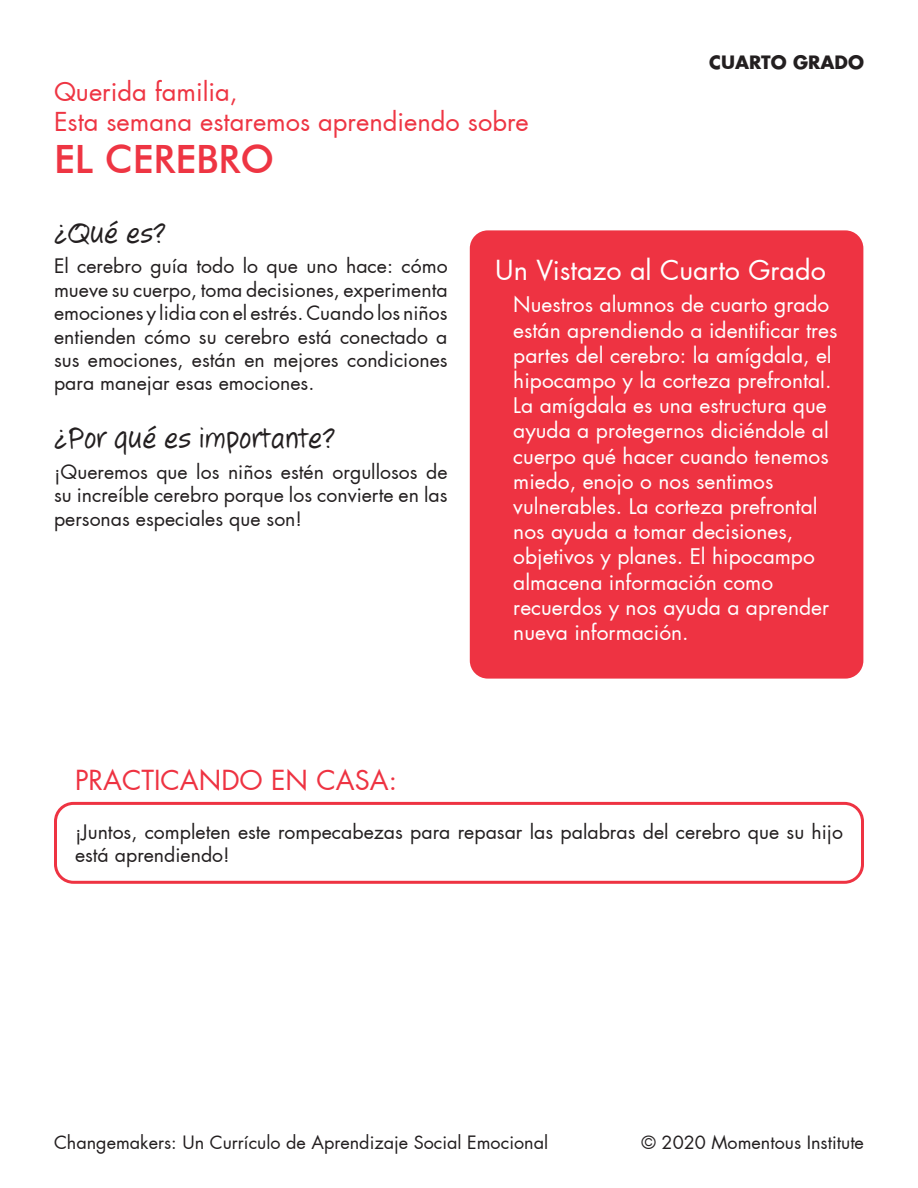
<style>
.page{position:relative;width:918px;height:1188px;background:#fff}
.page>*{position:absolute;margin:0;border:0;box-sizing:border-box;transform-origin:0 0}
.t1{font:500 39px "Futura BT";color:#ee3543}
.t2{font:30px "Jotting";color:#231f20}
.t3{font:27px "Futura";color:#fff}
.t4{font:27px "Futura";color:#ee3342}
.t5{font:25.5px "Futura";color:#ee3543}
.t6{font:21px/25.2px "Futura";color:#fff}
.t7{font:19.5px/23.4px "Futura";color:#231f20;text-align:justify}
.t8{font:18px "Futura";color:#231f20}
.t9{font:700 18px "Futura";color:#231f20}
</style>
<div class="page">
<div style="left:470px;top:230px;width:393px;height:449px;background:#ee3342;border-radius:18px"></div>
<div style="left:54px;top:802px;width:810px;height:82px;border:3px solid #ee3342;border-radius:18px"></div>
<p class="t5" style="left:54px;top:75px;width:185px">Querida familia,</p>
<p class="t5" style="left:54px;top:106px;width:476px">Esta semana estaremos aprendiendo sobre</p>
<p class="t1" style="left:54px;top:135px;width:222px">EL CEREBRO</p>
<p class="t9" style="left:709px;top:50px;width:156px">CUARTO GRADO</p>
<p class="t2" style="left:54px;top:215px;width:114px">¿Qué es?</p>
<p class="t7" style="left:54px;top:255px;width:395px">El cerebro guía todo lo que uno hace: cómo mueve su cuerpo, toma decisiones, experimenta emociones y lidia con el estrés. Cuando los niños entienden cómo su cerebro está conectado a sus emociones, están en mejores condiciones para manejar esas emociones.</p>
<p class="t2" style="left:54px;top:421px;width:283px">¿Por qué es importante?</p>
<p class="t7" style="left:54px;top:460px;width:395px">¡Queremos que los niños estén orgullosos de su increíble cerebro porque los convierte en las personas especiales que son!</p>
<p class="t3" style="left:495px;top:253px;width:332px">Un Vistazo al Cuarto Grado</p>
<p class="t6" style="left:513px;top:292px;width:326px">Nuestros alumnos de cuarto grado están aprendiendo a identificar tres partes del cerebro: la amígdala, el hipocampo y la corteza prefrontal.<br>La amígdala es una estructura que ayuda a protegernos diciéndole al cuerpo qué hacer cuando tenemos miedo, enojo o nos sentimos vulnerables. La corteza prefrontal nos ayuda a tomar decisiones, objetivos y planes. El hipocampo almacena información como recuerdos y nos ayuda a aprender nueva información.</p>
<p class="t4" style="left:75px;top:763px;width:324px">PRACTICANDO EN CASA:</p>
<p class="t7" style="left:75px;top:820px;width:770px">¡Juntos, completen este rompecabezas para repasar las palabras del cerebro que su hijo está aprendiendo!</p>
<p class="t8" style="left:54px;top:1131px;width:496px">Changemakers: Un Currículo de Aprendizaje Social Emocional</p>
<p class="t8" style="left:642px;top:1131px;width:224px">© 2020 Momentous Institute</p>
</div>
